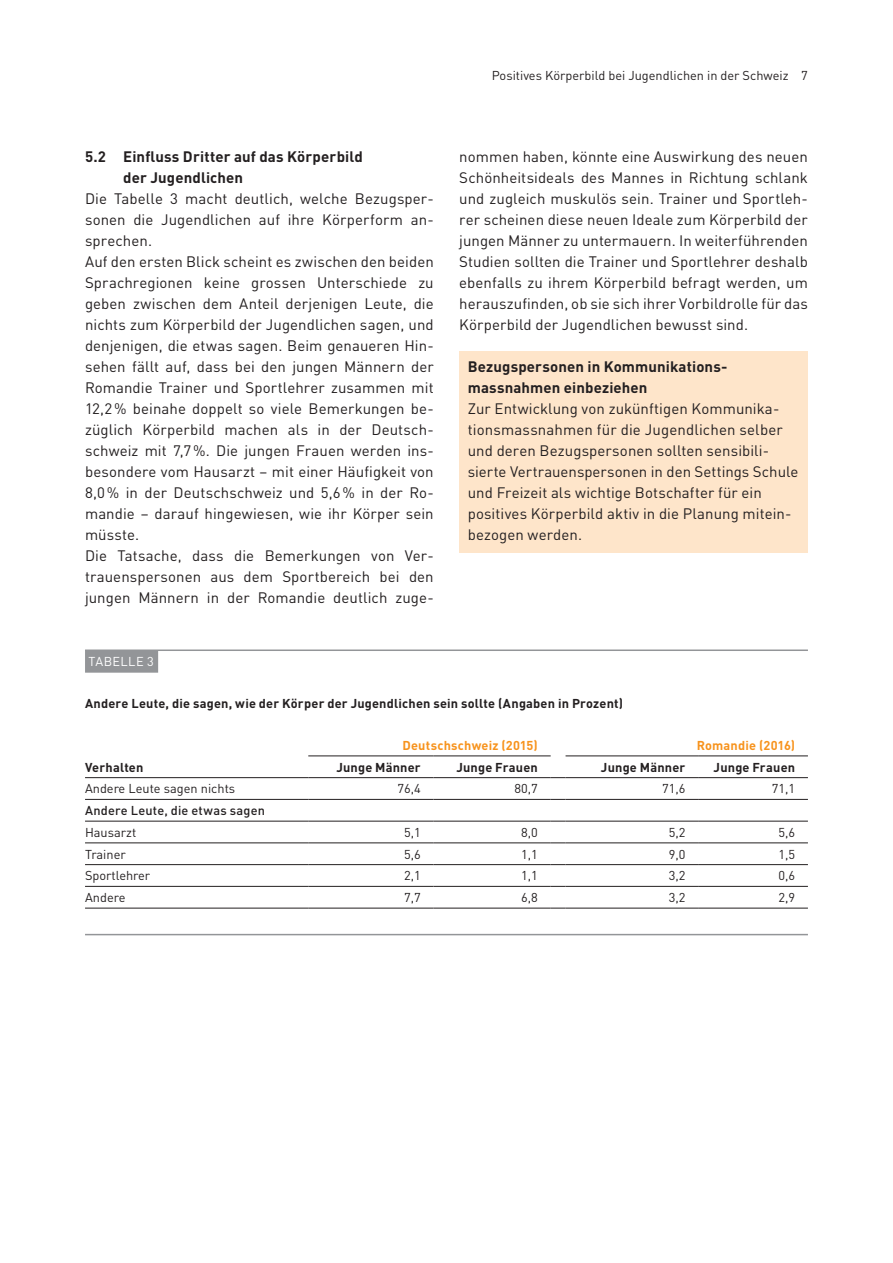
<style>
.page{position:relative;width:893px;height:1263px;background:#fff}
.page>*{position:absolute;margin:0;border:0;box-sizing:border-box;transform-origin:0 0}
.t1{font:15px/21px "DINOT";letter-spacing:.005em;color:#231f20}
.t2{font:700 15px/21px "DINOT";letter-spacing:.01em;color:#231f20}
.t3{font:12.75px "DINOT";color:#231f20}
.t4{font:700 12.75px "DINOT";letter-spacing:.015em;color:#231f20}
.t5{font:700 12.75px "DINOT";letter-spacing:.015em;color:#f7931d}
.t6{font:500 12.75px "DINOT";letter-spacing:.015em;color:#231f20}
.t7{font:12.75px "DINOT";letter-spacing:.03em;color:#fff}
</style>
<div class="page">
<hr style="left:85px;top:649px;width:723px;height:2px;background:#939598">
<div style="left:85px;top:650px;width:73px;height:23px;background:#939598"></div>
<hr style="left:85px;top:821px;width:223px;height:1px;background:#231f20">
<hr style="left:308px;top:821px;width:125px;height:1px;background:#231f20">
<hr style="left:433px;top:821px;width:118px;height:1px;background:#231f20">
<hr style="left:566px;top:821px;width:132px;height:1px;background:#231f20">
<hr style="left:698px;top:821px;width:110px;height:1px;background:#231f20">
<hr style="left:85px;top:843px;width:223px;height:1px;background:#231f20">
<hr style="left:308px;top:843px;width:125px;height:1px;background:#231f20">
<hr style="left:433px;top:843px;width:118px;height:1px;background:#231f20">
<hr style="left:566px;top:843px;width:132px;height:1px;background:#231f20">
<hr style="left:698px;top:843px;width:110px;height:1px;background:#231f20">
<hr style="left:85px;top:864px;width:223px;height:1px;background:#231f20">
<hr style="left:308px;top:864px;width:125px;height:1px;background:#231f20">
<hr style="left:433px;top:864px;width:118px;height:1px;background:#231f20">
<hr style="left:566px;top:864px;width:132px;height:1px;background:#231f20">
<hr style="left:698px;top:864px;width:110px;height:1px;background:#231f20">
<hr style="left:85px;top:886px;width:223px;height:1px;background:#231f20">
<hr style="left:308px;top:886px;width:125px;height:1px;background:#231f20">
<hr style="left:433px;top:886px;width:118px;height:1px;background:#231f20">
<hr style="left:566px;top:886px;width:132px;height:1px;background:#231f20">
<hr style="left:698px;top:886px;width:110px;height:1px;background:#231f20">
<hr style="left:85px;top:908px;width:223px;height:1px;background:#231f20">
<hr style="left:308px;top:908px;width:125px;height:1px;background:#231f20">
<hr style="left:433px;top:908px;width:118px;height:1px;background:#231f20">
<hr style="left:566px;top:908px;width:132px;height:1px;background:#231f20">
<hr style="left:698px;top:908px;width:110px;height:1px;background:#231f20">
<hr style="left:308px;top:756px;width:125px;height:1px;background:#231f20">
<hr style="left:433px;top:756px;width:118px;height:1px;background:#231f20">
<hr style="left:566px;top:756px;width:132px;height:1px;background:#231f20">
<hr style="left:698px;top:756px;width:110px;height:1px;background:#231f20">
<hr style="left:85px;top:777px;width:223px;height:1px;background:#231f20">
<hr style="left:308px;top:777px;width:125px;height:1px;background:#231f20">
<hr style="left:433px;top:777px;width:118px;height:1px;background:#231f20">
<hr style="left:566px;top:777px;width:132px;height:1px;background:#231f20">
<hr style="left:698px;top:777px;width:110px;height:1px;background:#231f20">
<hr style="left:85px;top:799px;width:223px;height:1px;background:#231f20">
<hr style="left:308px;top:799px;width:125px;height:1px;background:#231f20">
<hr style="left:433px;top:799px;width:118px;height:1px;background:#231f20">
<hr style="left:566px;top:799px;width:132px;height:1px;background:#231f20">
<hr style="left:698px;top:799px;width:110px;height:1px;background:#231f20">
<svg style="left:551px;top:777px;width:15px;height:1px"></svg>
<svg style="left:551px;top:799px;width:15px;height:1px"></svg>
<svg style="left:551px;top:821px;width:15px;height:1px"></svg>
<svg style="left:551px;top:843px;width:15px;height:1px"></svg>
<svg style="left:551px;top:864px;width:15px;height:1px"></svg>
<svg style="left:551px;top:886px;width:15px;height:1px"></svg>
<svg style="left:551px;top:908px;width:15px;height:1px"></svg>
<hr style="left:85px;top:934px;width:723px;height:1px;background:#939598">
<div style="left:459px;top:351px;width:349px;height:202px;background:#fee5ca"></div>
<p class="t3" style="left:492px;top:66px;width:318px">Positives Körperbild bei Jugendlichen in der Schweiz 7</p>
<p class="t2" style="left:123px;top:145px;width:241px;text-indent:-38px">5.2 Einfluss Dritter auf das Körperbild der Jugendlichen</p>
<p class="t1" style="left:85px;top:187px;width:350px">Die Tabelle 3 macht deutlich, welche Bezugsper&shy;sonen die Jugendlichen auf ihre Körperform an&shy;sprechen.<br>Auf den ersten Blick scheint es zwischen den beiden Sprachregionen keine grossen Unterschiede zu geben zwischen dem Anteil derjenigen Leute, die nichts zum Körperbild der Jugendlichen sagen, und denjenigen, die etwas sagen. Beim genaueren Hin&shy;sehen fällt auf, dass bei den jungen Männern der Romandie Trainer und Sportlehrer zusammen mit 12,2% beinahe doppelt so viele Bemerkungen be&shy;züglich Körperbild machen als in der Deutsch&shy;schweiz mit 7,7%. Die jungen Frauen werden ins&shy;besondere vom Hausarzt – mit einer Häufigkeit von 8,0% in der Deutschschweiz und 5,6% in der Ro&shy;mandie – darauf hingewiesen, wie ihr Körper sein müsste.<br>Die Tatsache, dass die Bemerkungen von Ver&shy;trauenspersonen aus dem Sportbereich bei den jungen Männern in der Romandie deutlich zuge-</p>
<p class="t1" style="left:459px;top:145px;width:350px;text-align:justify">nommen haben, könnte eine Auswirkung des neuen Schönheitsideals des Mannes in Richtung schlank und zugleich muskulös sein. Trainer und Sportleh&shy;rer scheinen diese neuen Ideale zum Körperbild der jungen Männer zu untermauern. In weiterführenden Studien sollten die Trainer und Sportlehrer deshalb ebenfalls zu ihrem Körperbild befragt werden, um herauszufinden, ob sie sich ihrer Vorbildrolle für das Körperbild der Jugendlichen bewusst sind.</p>
<p class="t2" style="left:468px;top:355px;width:260px">Bezugspersonen in Kommunikations&shy;massnahmen einbeziehen</p>
<p class="t1" style="left:468px;top:397px;width:332px">Zur Entwicklung von zukünftigen Kommunika&shy;tionsmassnahmen für die Jugendlichen selber und deren Bezugspersonen sollten sensibili&shy;sierte Vertrauenspersonen in den Settings Schule und Freizeit als wichtige Botschafter für ein positives Körperbild aktiv in die Planung mitein&shy;bezogen werden.</p>
<p class="t7" style="left:89px;top:653px;width:67px">TABELLE 3</p>
<p class="t4" style="left:85px;top:695px;width:540px">Andere Leute, die sagen, wie der Körper der Jugendlichen sein sollte (Angaben in Prozent)</p>
<p class="t5" style="left:402px;top:737px;width:137px">Deutschschweiz (2015)</p>
<p class="t5" style="left:697px;top:737px;width:100px">Romandie (2016)</p>
<p class="t4" style="left:85px;top:758px;width:60px">Verhalten</p>
<p class="t4" style="left:336px;top:758px;width:86px">Junge Männer</p>
<p class="t4" style="left:456px;top:758px;width:83px">Junge Frauen</p>
<p class="t4" style="left:601px;top:758px;width:86px">Junge Männer</p>
<p class="t4" style="left:714px;top:758px;width:83px">Junge Frauen</p>
<p class="t3" style="left:85px;top:780px;width:152px">Andere Leute sagen nichts</p>
<p class="t3" style="left:397px;top:780px;width:25px">76,4</p>
<p class="t3" style="left:515px;top:780px;width:25px">80,7</p>
<p class="t3" style="left:662px;top:780px;width:25px">71,6</p>
<p class="t3" style="left:772px;top:780px;width:25px">71,1</p>
<p class="t6" style="left:85px;top:802px;width:181px">Andere Leute, die etwas sagen</p>
<p class="t3" style="left:85px;top:823px;width:53px">Hausarzt</p>
<p class="t3" style="left:404px;top:823px;width:18px">5,1</p>
<p class="t3" style="left:521px;top:823px;width:18px">8,0</p>
<p class="t3" style="left:669px;top:823px;width:18px">5,2</p>
<p class="t3" style="left:778px;top:823px;width:18px">5,6</p>
<p class="t3" style="left:85px;top:845px;width:42px">Trainer</p>
<p class="t3" style="left:404px;top:845px;width:18px">5,6</p>
<p class="t3" style="left:521px;top:845px;width:18px">1,1</p>
<p class="t3" style="left:669px;top:845px;width:18px">9,0</p>
<p class="t3" style="left:778px;top:845px;width:18px">1,5</p>
<p class="t3" style="left:85px;top:867px;width:67px">Sportlehrer</p>
<p class="t3" style="left:404px;top:867px;width:18px">2,1</p>
<p class="t3" style="left:521px;top:867px;width:18px">1,1</p>
<p class="t3" style="left:669px;top:867px;width:18px">3,2</p>
<p class="t3" style="left:778px;top:867px;width:18px">0,6</p>
<p class="t3" style="left:85px;top:889px;width:42px">Andere</p>
<p class="t3" style="left:404px;top:889px;width:18px">7,7</p>
<p class="t3" style="left:521px;top:889px;width:18px">6,8</p>
<p class="t3" style="left:669px;top:889px;width:18px">3,2</p>
<p class="t3" style="left:779px;top:889px;width:18px">2,9</p>
</div>
